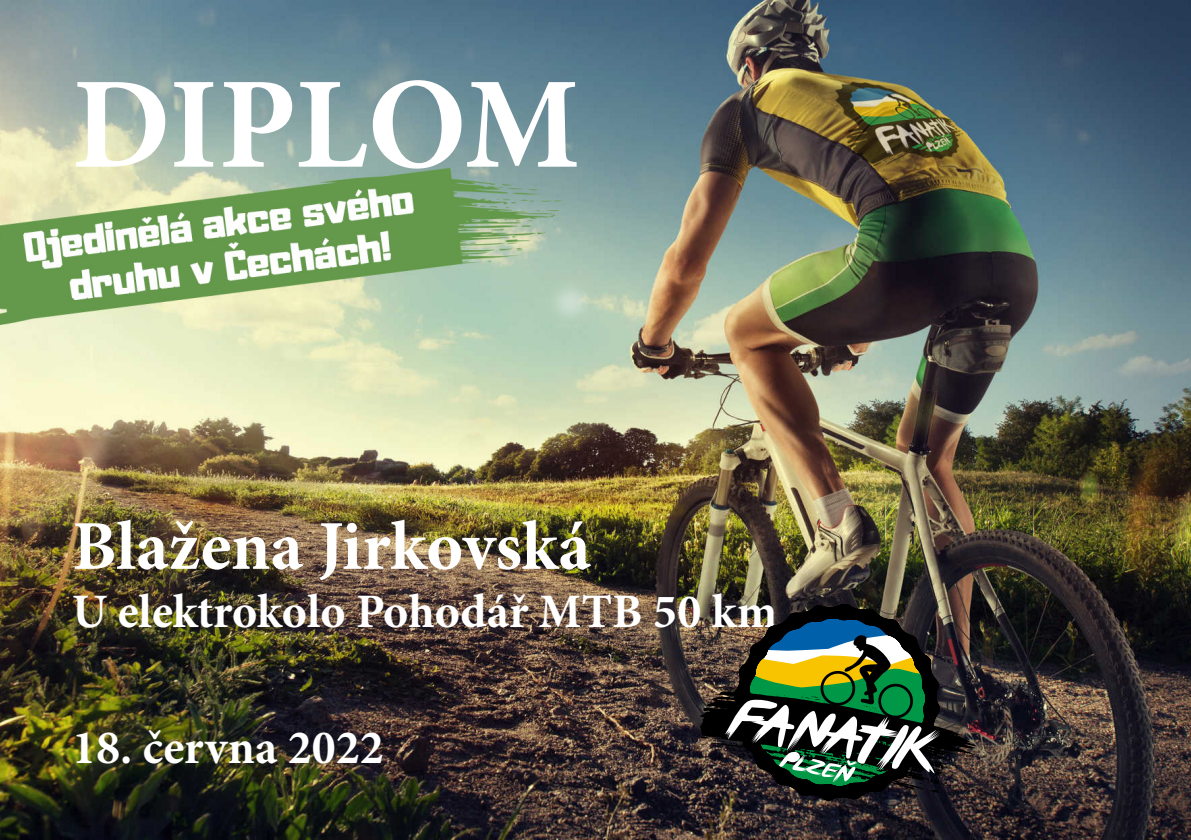
<style>
.page{position:relative;width:1191px;height:840px;background:#fff}
.page>*{position:absolute;margin:0;border:0;box-sizing:border-box;transform-origin:0 0}
.t1{font:700 130px "Minion Pro";letter-spacing:-.005em;color:#fff}
.t2{font:700 70px "Minion Pro";color:#fff}
.t3{font:700 48px "Minion Pro";color:#fff}
</style>
<div class="page">
<img style="left:0;top:0;width:1191px;height:839px">
<svg style="left:733px;top:603px;width:207px;height:197px;background:#262222"></svg>
<img style="left:700px;top:613px;width:286px;height:179px">
<h1 class="t1" style="left:72px;top:33px;width:510px">DIPLOM</h1>
<h2 class="t2" style="left:72px;top:497px;width:520px">Blažena Jirkovská</h2>
<p class="t3" style="left:72px;top:577px;width:706px">U elektrokolo Pohodář MTB 50 km</p>
<p class="t3" style="left:72px;top:713px;width:313px">18. června 2022</p>
</div>
